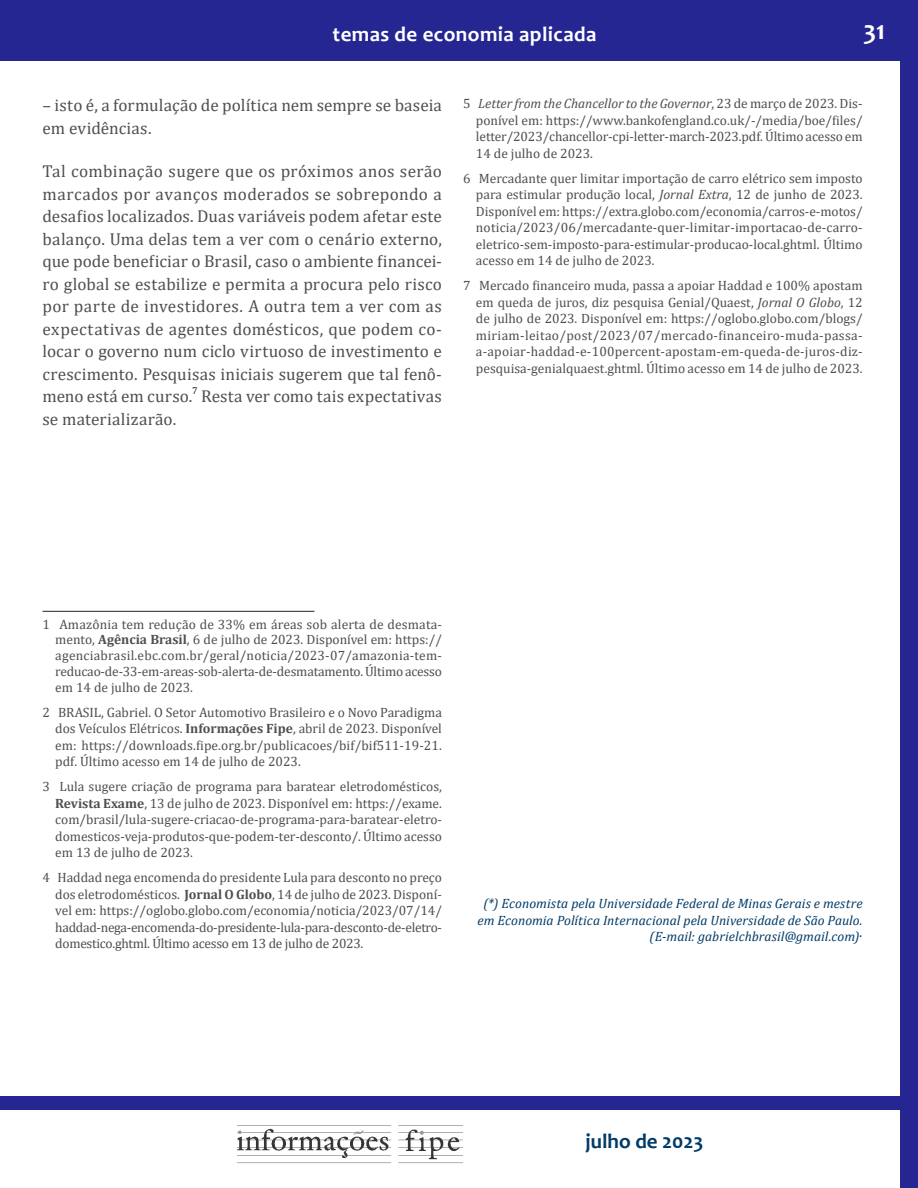
<style>
.page{position:relative;width:918px;height:1188px;background:#fff}
.page>*{position:absolute;margin:0;border:0;box-sizing:border-box;transform-origin:0 0}
.t1{font:700 27px "Candara";color:#fff}
.t2{font:700 21px "Candara";letter-spacing:.02em;color:#fff}
.t3{font:700 21px "Candara";color:#003b68}
.t4{font:17.25px/22.5px "Cambria";letter-spacing:.005em;color:#4e4f50}
.t5{font:13.5px/16.5px "Cambria";color:#4e4f50;text-align:justify}
.t6{font:italic 13.5px/16.5px "Cambria";letter-spacing:.005em;color:#003b68;text-align:right}
.t7{font:10.05px "Cambria";color:#231f20}
.s1{font-style:italic}
.s2{font-weight:700}
</style>
<div class="page">
<div style="left:900px;top:0;width:18px;height:1188px;background:#262693"></div>
<div style="left:0;top:0;width:918px;height:61px;background:#262693"></div>
<img style="left:238px;top:1128px;width:225px;height:36px">
<div style="left:0;top:1097px;width:918px;height:13px;background:#262693"></div>
<hr style="left:43px;top:611px;width:271px;height:1px;background:#231f20">
<h2 class="t2" style="left:333px;top:21px;width:265px">temas de economia aplicada</h2>
<h1 class="t1" style="left:863px;top:13px;width:23px">31</h1>
<p class="t4" style="left:43px;top:94px;width:401px">– isto é, a formulação de política nem sempre se baseia em evidências.</p>
<p class="t4" style="left:43px;top:160px;width:401px;text-align:justify">Tal combinação sugere que os próximos anos serão marcados por avanços moderados se sobrepondo a desafios localizados. Duas variáveis podem afetar este balanço. Uma delas tem a ver com o cenário externo, que pode beneficiar o Brasil, caso o ambiente financei&shy;ro global se estabilize e permita a procura pelo risco por parte de investidores. A outra tem a ver com as expectativas de agentes domésticos, que podem co&shy;locar o governo num ciclo virtuoso de investimento e crescimento. Pesquisas iniciais sugerem que tal fenô&shy;meno está em curso.</p>
<p class="t7" style="left:192px;top:385px;width:7px">7</p>
<p class="t4" style="left:201px;top:385px;width:242px">Resta ver como tais expectativas</p>
<p class="t4" style="left:43px;top:408px;width:135px">se materializarão.</p>
<p class="t5" style="left:476px;top:95px;width:388px;text-indent:-13px">5 <span class="s1">Letter from the Chancellor to the Governor</span>, 23 de março de 2023. Dis&shy;ponível em: https://www.bankofengland.co.uk/-/media/boe/files/ letter/2023/chancellor-cpi-letter-march-2023.pdf. Último acesso em 14 de julho de 2023.</p>
<p class="t5" style="left:476px;top:170px;width:388px;text-indent:-13px">6 Mercadante quer limitar importação de carro elétrico sem imposto para estimular produção local, <span class="s1">Jornal Extra</span>, 12 de junho de 2023.<br>Disponível em: https://extra.globo.com/economia/carros-e-motos/ noticia/2023/06/mercadante-quer-limitar-importacao-de-carro&shy;eletrico-sem-imposto-para-estimular-producao-local.ghtml. Último acesso em 14 de julho de 2023.</p>
<p class="t5" style="left:476px;top:277px;width:388px;text-indent:-13px">7 Mercado financeiro muda, passa a apoiar Haddad e 100% apostam em queda de juros, diz pesquisa Genial/Quaest, <span class="s1">Jornal O Globo</span>, 12 de julho de 2023. Disponível em: https://oglobo.globo.com/blogs/ miriam-leitao/post/2023/07/mercado-financeiro-muda-passa&shy;a-apoiar-haddad-e-100percent-apostam-em-queda-de-juros-diz&shy;pesquisa-genialquaest.ghtml. Último acesso em 14 de julho de 2023.</p>
<p class="t5" style="left:55px;top:616px;width:388px;line-height:15.8px;text-indent:-13px">1 Amazônia tem redução de 33% em áreas sob alerta de desmata&shy;mento, <span class="s2">Agência Brasil</span>, 6 de julho de 2023. Disponível em: https:// agenciabrasil.ebc.com.br/geral/noticia/2023-07/amazonia-tem&shy;reducao-de-33-em-areas-sob-alerta-de-desmatamento. Último acesso em 14 de julho de 2023.</p>
<p class="t5" style="left:55px;top:704px;width:388px;text-indent:-13px">2 BRASIL, Gabriel. O Setor Automotivo Brasileiro e o Novo Paradigma dos Veículos Elétricos. <span class="s2">Informações Fipe</span>, abril de 2023. Disponível em: https://downloads.fipe.org.br/publicacoes/bif/bif511-19-21. pdf. Último acesso em 14 de julho de 2023.</p>
<p class="t5" style="left:55px;top:778px;width:388px;text-indent:-13px">3 Lula sugere criação de programa para baratear eletrodomésticos, <span class="s2">Revista Exame</span>, 13 de julho de 2023. Disponível em: https://exame. com/brasil/lula-sugere-criacao-de-programa-para-baratear-eletro&shy;domesticos-veja-produtos-que-podem-ter-desconto/. Último acesso em 13 de julho de 2023.</p>
<p class="t5" style="left:55px;top:869px;width:388px;text-indent:-13px">4 Haddad nega encomenda do presidente Lula para desconto no preço dos eletrodomésticos. <span class="s2">Jornal O Globo</span>, 14 de julho de 2023. Disponí&shy;vel em: https://oglobo.globo.com/economia/noticia/2023/07/14/ haddad-nega-encomenda-do-presidente-lula-para-desconto-de-eletro&shy;domestico.ghtml. Último acesso em 13 de julho de 2023.</p>
<p class="t6" style="left:477px;top:895px;width:387px">(*) Economista pela Universidade Federal de Minas Gerais e mestre em Economia Política Internacional pela Universidade de São Paulo. (E-mail: gabrielchbrasil@gmail.com)<sup>.</sup></p>
<h2 class="t3" style="left:586px;top:1128px;width:119px">julho de 2023</h2>
</div>
